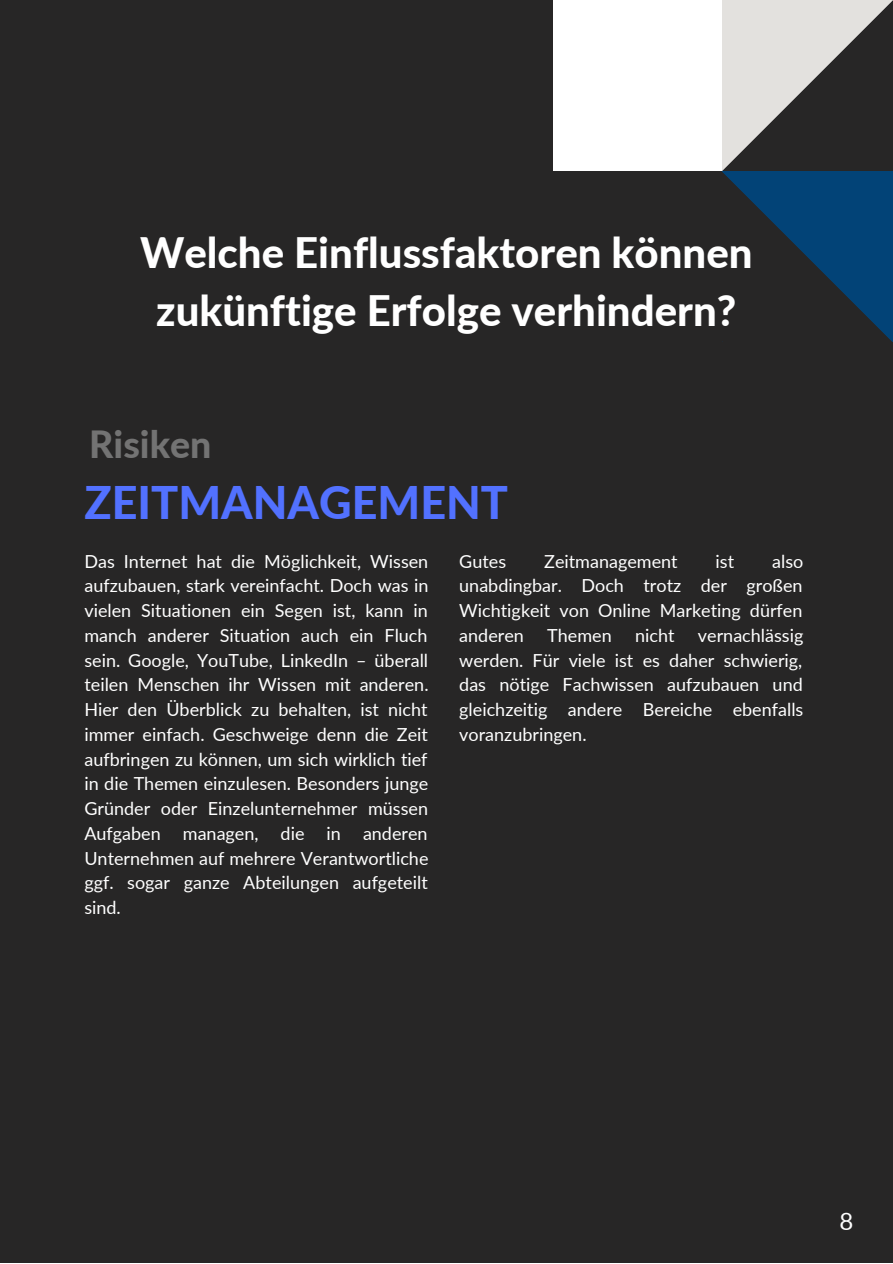
<style>
.page{position:relative;width:893px;height:1264px;background:#fff}
.page>*{position:absolute;margin:0;border:0;box-sizing:border-box;transform-origin:0 0}
.t1{font:800 45px "Lato";color:#5271ff}
.t2{font:800 42px/58.5px "Lato";color:#fff;text-align:center}
.t3{font:800 37.5px "Lato";color:#737373}
.t4{font:24px "Lato";color:#fff}
.t5{font:18px/24.8px "Lato";color:#fff;text-align:justify}
</style>
<div class="page">
<div style="left:0;top:0;width:892px;height:1262px;background:#272626"></div>
<svg style="left:722px;top:0;width:170px;height:171px;fill:#e3e1de"></svg>
<svg style="left:722px;top:171px;width:170px;height:171px;fill:#034274"></svg>
<div style="left:553px;top:0;width:169px;height:171px;background:#fff"></div>
<h2 class="t2" style="left:140px;top:222px;width:614px">Welche Einflussfaktoren können zukünftige Erfolge verhindern?</h2>
<h3 class="t3" style="left:89px;top:420px;width:124px">Risiken</h3>
<h1 class="t1" style="left:84px;top:474px;width:425px">ZEITMANAGEMENT</h1>
<p class="t5" style="left:84px;top:548px;width:345px">Das Internet hat die Möglichkeit, Wissen aufzubauen, stark vereinfacht. Doch was in vielen Situationen ein Segen ist, kann in manch anderer Situation auch ein Fluch sein. Google, YouTube, LinkedIn – überall teilen Menschen ihr Wissen mit anderen.<br>Hier den Überblick zu behalten, ist nicht immer einfach. Geschweige denn die Zeit aufbringen zu können, um sich wirklich tief in die Themen einzulesen. Besonders junge Gründer oder Einzelunternehmer müssen Aufgaben managen, die in anderen Unternehmen auf mehrere Verantwortliche ggf. sogar ganze Abteilungen aufgeteilt sind.</p>
<p class="t5" style="left:459px;top:548px;width:48px">Gutes</p>
<p class="t5" style="left:544px;top:548px;width:135px">Zeitmanagement</p>
<p class="t5" style="left:715px;top:548px;width:20px">ist</p>
<p class="t5" style="left:459px;top:548px;width:345px;text-indent:313px">also unabdingbar. Doch trotz der großen Wichtigkeit von Online Marketing dürfen anderen</p>
<p class="t5" style="left:459px;top:622px;width:345px;text-indent:239px">vernachlässig werden. Für viele ist es daher schwierig, das nötige Fachwissen aufzubauen und gleichzeitig andere Bereiche ebenfalls voranzubringen.</p>
<p class="t5" style="left:547px;top:622px;width:66px">Themen</p>
<p class="t5" style="left:635px;top:622px;width:41px">nicht</p>
<h3 class="t4" style="left:839px;top:1205px;width:15px">8</h3>
</div>
